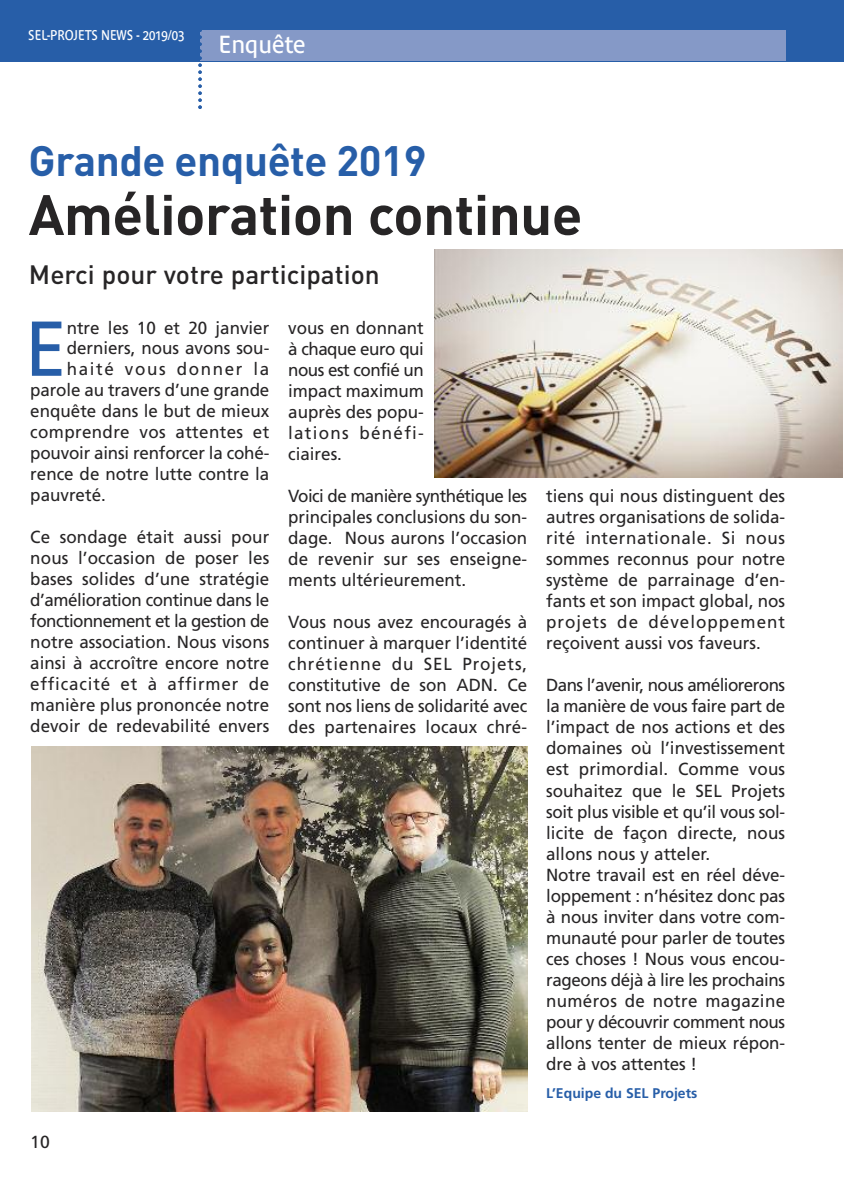
<style>
.page{position:relative;width:844px;height:1191px;background:#fff}
.page>*{position:absolute;margin:0;border:0;box-sizing:border-box;transform-origin:0 0}
.t1{font:77.7px "Frutiger";color:#275ea8}
.t2{font:700 56px "DIN";letter-spacing:-.01em;color:#272526}
.t3{font:700 42px "DIN";letter-spacing:-.01em;color:#275ea8}
.t4{font:500 26.25px "DIN";color:#272526}
.t5{font:24.5px "Bienvenue Beta";color:#fff}
.t6{font:17.5px/21px "Frutiger";color:#272526;text-align:justify}
.t7{font:17.5px "Frutiger";letter-spacing:.02em;color:#272526}
.t8{font:17.5px "Frutiger";letter-spacing:.095em;color:#272526}
.t9{font:14px "Bienvenue Beta";color:#fff;scale:.9 1}
.t10{font:700 14px "Frutiger";color:#275ea8}
</style>
<div class="page">
<hr style="left:843px;top:0;width:1px;height:61px;background:#91c14f">
<div style="left:0;top:0;width:843px;height:61px;background:#275ea8"></div>
<div style="left:200px;top:30px;width:585px;height:31px;background:#8599c7"></div>
<svg style="left:198px;top:30px;width:4px;height:79px"></svg>
<img style="left:434px;top:249px;width:408px;height:228px">
<img style="left:31px;top:746px;width:496px;height:365px">
<p class="t9" style="left:28px;top:27px;width:175px">SEL-PROJETS NEWS - 2019/03</p>
<h3 class="t5" style="left:218px;top:30px;width:89px">Enquête</h3>
<h3 class="t3" style="left:29px;top:137px;width:399px">Grande enquête 2019</h3>
<h2 class="t2" style="left:29px;top:183px;width:555px">Amélioration continue</h2>
<h3 class="t4" style="left:29px;top:260px;width:352px">Merci pour votre participation</h3>
<h1 class="t1" style="left:25px;top:317px;width:43px">E</h1>
<p class="t6" style="left:67px;top:318px;width:204px">ntre les 10 et 20 janvier</p>
<p class="t6" style="left:67px;top:339px;width:204px">derniers, nous avons sou-</p>
<p class="t8" style="left:67px;top:362px;width:204px">haité vous donner la</p>
<p class="t6" style="left:30px;top:381px;width:240px">parole au travers d’une grande</p>
<p class="t6" style="left:30px;top:402px;width:240px">enquête dans le but de mieux</p>
<p class="t7" style="left:30px;top:425px;width:240px">comprendre vos attentes et</p>
<p class="t6" style="left:30px;top:444px;width:240px">pouvoir ainsi renforcer la cohé-</p>
<p class="t6" style="left:30px;top:465px;width:240px">rence de notre lutte contre la</p>
<p class="t6" style="left:30px;top:486px;width:77px">pauvreté.</p>
<p class="t6" style="left:30px;top:528px;width:240px">Ce sondage était aussi pour nous l’occasion de poser les bases solides d’une stratégie d’amélioration continue dans le fonctionnement et la gestion de notre association. Nous visons ainsi à accroître encore notre efficacité et à affirmer de manière plus prononcée notre devoir de redevabilité envers</p>
<p class="t6" style="left:288px;top:318px;width:137px">vous en donnant à chaque euro qui nous est confié un impact maximum auprès des popu&shy;lations bénéfi&shy;ciaires.</p>
<p class="t6" style="left:288px;top:486px;width:240px">Voici de manière synthétique les principales conclusions du son&shy;dage. Nous aurons l’occasion de revenir sur ses enseigne&shy;ments ultérieurement.</p>
<p class="t6" style="left:288px;top:612px;width:240px">Vous nous avez encouragés à continuer à marquer l’identité chrétienne du SEL Projets, constitutive de son ADN. Ce sont nos liens de solidarité avec des partenaires locaux chré-</p>
<p class="t6" style="left:30px;top:1132px;width:21px">10</p>
<p class="t6" style="left:546px;top:487px;width:240px">tiens qui nous distinguent des autres organisations de solida&shy;rité internationale. Si nous sommes reconnus pour notre système de parrainage d’en&shy;fants et son impact global, nos projets de développement reçoivent aussi vos faveurs.</p>
<p class="t6" style="left:546px;top:676px;width:240px;text-align:left">Dans l’avenir, nous améliorerons la manière de vous faire part de l’impact de nos actions et des domaines où l’investissement est primordial. Comme vous souhaitez que le SEL Projets soit plus visible et qu’il vous sol&shy;licite de façon directe, nous allons nous y atteler.<br>Notre travail est en réel déve&shy;loppement : n’hésitez donc pas à nous inviter dans votre com&shy;munauté pour parler de toutes ces choses ! Nous vous encou&shy;rageons déjà à lire les prochains numéros de notre magazine pour y découvrir comment nous allons tenter de mieux répon&shy;dre à vos attentes !</p>
<p class="t10" style="left:546px;top:1088px;width:153px">L’Equipe du SEL Projets</p>
</div>
